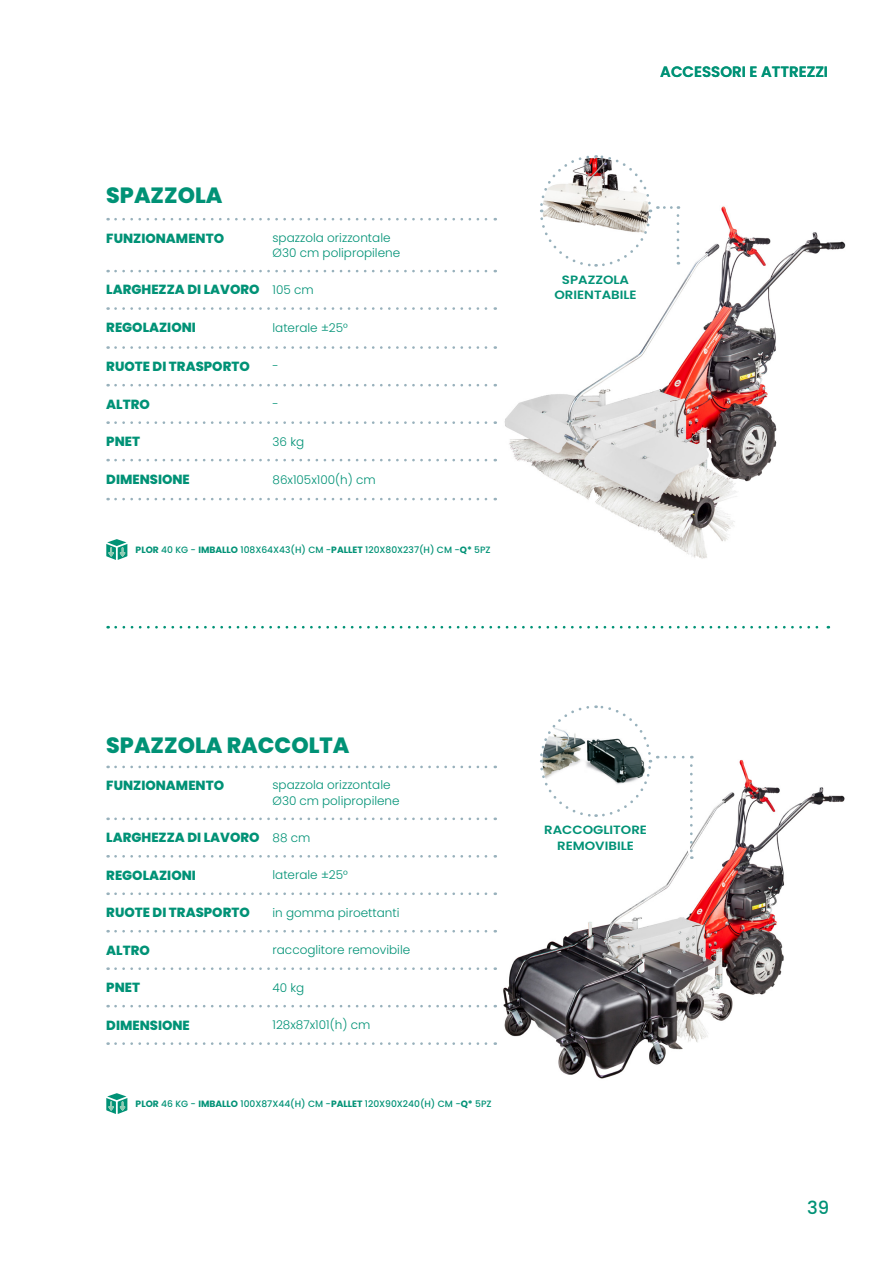
<style>
.page{position:relative;width:893px;height:1263px;background:#fff}
.page>*{position:absolute;margin:0;border:0;box-sizing:border-box;transform-origin:0 0}
.t1{font:800 22.05px "Poppins";color:#009276}
.t2{font:500 18px "Poppins";color:#009276}
.t3{font:600 15px "Poppins";color:#009276}
.t4{font:800 13.2px "Poppins";color:#009276}
.t5{font:300 12px "Poppins";color:#009276}
.t6{font:600 12px/15.8px "Poppins";color:#009276;text-align:center;scale:1.11 1}
.t7{font:500 9.15px "Poppins";color:#009276}
.s1{font-weight:700}
</style>
<div class="page">
<img style="left:495px;top:756px;width:350px;height:323px">
<img style="left:477px;top:206px;width:369px;height:353px">
<svg style="left:116px;top:626px;width:713px;height:2px"></svg>
<svg style="left:106px;top:1093px;width:21px;height:21px"></svg>
<svg style="left:538px;top:705px;width:155px;height:154px"></svg>
<svg style="left:116px;top:766px;width:380px;height:2px"></svg>
<svg style="left:116px;top:817px;width:380px;height:3px"></svg>
<svg style="left:116px;top:855px;width:380px;height:3px"></svg>
<svg style="left:116px;top:892px;width:380px;height:3px"></svg>
<svg style="left:116px;top:930px;width:380px;height:2px"></svg>
<svg style="left:116px;top:1042px;width:380px;height:3px"></svg>
<svg style="left:116px;top:967px;width:380px;height:3px"></svg>
<svg style="left:116px;top:1005px;width:380px;height:2px"></svg>
<svg style="left:106px;top:539px;width:21px;height:21px"></svg>
<svg style="left:538px;top:155px;width:141px;height:113px"></svg>
<svg style="left:116px;top:218px;width:380px;height:2px"></svg>
<svg style="left:116px;top:270px;width:380px;height:2px"></svg>
<svg style="left:116px;top:307px;width:380px;height:3px"></svg>
<svg style="left:116px;top:346px;width:380px;height:3px"></svg>
<svg style="left:116px;top:384px;width:380px;height:2px"></svg>
<svg style="left:116px;top:421px;width:380px;height:3px"></svg>
<svg style="left:116px;top:459px;width:380px;height:2px"></svg>
<svg style="left:116px;top:498px;width:380px;height:2px"></svg>
<p class="t1" style="left:106px;top:182px;width:118px">SPAZZOLA</p>
<p class="t4" style="left:106px;top:230px;width:119px">FUNZIONAMENTO</p>
<p class="t5" style="left:273px;top:230px;width:120px">spazzola orizzontale</p>
<p class="t5" style="left:273px;top:246px;width:129px">Ø30 cm polipropilene</p>
<p class="t4" style="left:106px;top:282px;width:155px">LARGHEZZA DI LAVORO</p>
<p class="t5" style="left:273px;top:283px;width:43px">105 cm</p>
<p class="t4" style="left:106px;top:320px;width:91px">REGOLAZIONI</p>
<p class="t5" style="left:273px;top:321px;width:77px">laterale ±25°</p>
<p class="t4" style="left:106px;top:359px;width:145px">RUOTE DI TRASPORTO</p>
<p class="t5" style="left:273px;top:359px;width:8px">-</p>
<p class="t4" style="left:106px;top:396px;width:45px">ALTRO</p>
<p class="t5" style="left:273px;top:397px;width:8px">-</p>
<p class="t4" style="left:106px;top:434px;width:35px">PNET</p>
<p class="t5" style="left:273px;top:434px;width:33px">36 kg</p>
<p class="t4" style="left:106px;top:471px;width:85px">DIMENSIONE</p>
<p class="t5" style="left:273px;top:473px;width:105px">86x105x100(h) cm</p>
<p class="t7" style="left:136px;top:544px;width:357px"><span class="s1">PLOR</span> 40 KG - <span class="s1">IMBALLO</span> 108X64X43(H) CM -<span class="s1">PALLET</span> 120X80X237(H) CM -<span class="s1">Q*</span> 5PZ</p>
<p class="t3" style="left:660px;top:63px;width:169px">ACCESSORI E ATTREZZI</p>
<p class="t6" style="left:554px;top:272px;width:76px">SPAZZOLA<br>ORIENTABILE</p>
<p class="t1" style="left:106px;top:732px;width:245px">SPAZZOLA RACCOLTA</p>
<p class="t4" style="left:106px;top:778px;width:119px">FUNZIONAMENTO</p>
<p class="t5" style="left:273px;top:778px;width:120px">spazzola orizzontale</p>
<p class="t5" style="left:273px;top:794px;width:129px">Ø30 cm polipropilene</p>
<p class="t4" style="left:106px;top:830px;width:155px">LARGHEZZA DI LAVORO</p>
<p class="t5" style="left:273px;top:831px;width:39px">88 cm</p>
<p class="t4" style="left:106px;top:867px;width:91px">REGOLAZIONI</p>
<p class="t5" style="left:273px;top:868px;width:77px">laterale ±25°</p>
<p class="t4" style="left:106px;top:905px;width:145px">RUOTE DI TRASPORTO</p>
<p class="t5" style="left:273px;top:905px;width:128px">in gomma piroettanti</p>
<p class="t4" style="left:106px;top:942px;width:45px">ALTRO</p>
<p class="t5" style="left:273px;top:943px;width:139px">raccoglitore removibile</p>
<p class="t4" style="left:106px;top:980px;width:35px">PNET</p>
<p class="t5" style="left:273px;top:980px;width:33px">40 kg</p>
<p class="t4" style="left:106px;top:1017px;width:85px">DIMENSIONE</p>
<p class="t5" style="left:273px;top:1018px;width:99px">128x87x101(h) cm</p>
<p class="t7" style="left:136px;top:1098px;width:357px"><span class="s1">PLOR</span> 46 KG - <span class="s1">IMBALLO</span> 100X87X44(H) CM -<span class="s1">PALLET</span> 120X90X240(H) CM -<span class="s1">Q*</span> 5PZ</p>
<p class="t6" style="left:544px;top:822px;width:94px">RACCOGLITORE<br>REMOVIBILE</p>
<h2 class="t2" style="left:807px;top:1197px;width:24px">39</h2>
</div>
